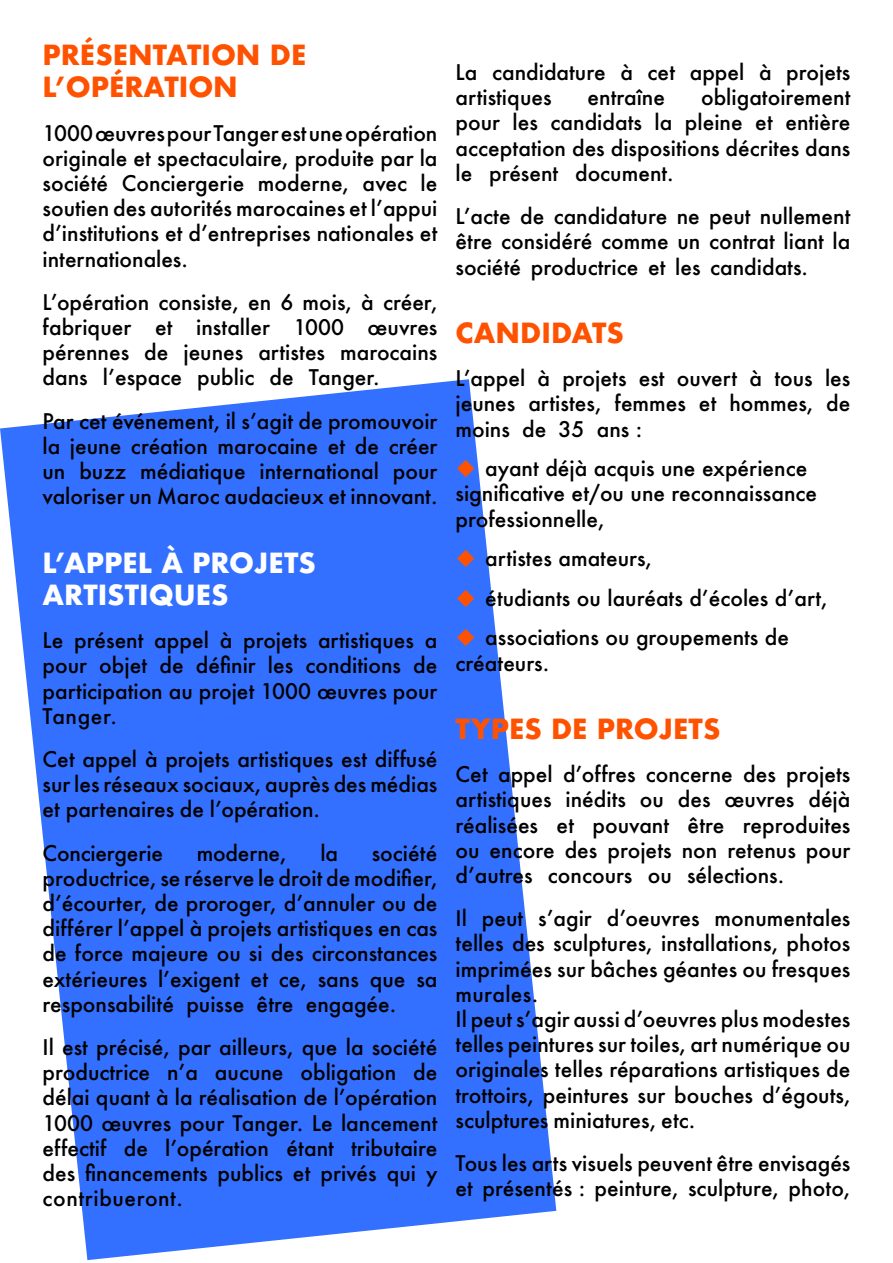
<style>
.page{position:relative;width:893px;height:1263px;background:#fff}
.page>*{position:absolute;margin:0;border:0;box-sizing:border-box;transform-origin:0 0}
.t1{font:700 27px/32.4px "Futura";color:#ff5200}
.t2{font:700 27px/32.4px "Futura";color:#fff}
.t3{font:500 21px/25.2px "Futura";color:#000;text-align:justify}
.s1{color:#ff5200}
</style>
<div class="page">
<svg style="left:0;top:379px;width:556px;height:881px;fill:#3370ff"></svg>
<p class="t1" style="left:43px;top:38px;width:265px">PRÉSENTATION DE<br>L’OPÉRATION</p>
<p class="t3" style="left:43px;top:120px;width:396px">1000 œuvres pour Tanger est une opération originale et spectaculaire, produite par la société Conciergerie moderne, avec le soutien des autorités marocaines et l’appui d’institutions et d’entreprises nationales et internationales.</p>
<p class="t3" style="left:43px;top:289px;width:396px">L’opération consiste, en 6 mois, à créer, fabriquer et installer 1000 œuvres pérennes de jeunes artistes marocains dans l’espace public de Tanger.</p>
<p class="t3" style="left:43px;top:408px;width:396px">Par cet événement, il s’agit de promouvoir la jeune création marocaine et de créer un buzz médiatique international pour valoriser un Maroc audacieux et innovant.</p>
<p class="t2" style="left:43px;top:546px;width:275px">L’APPEL À PROJETS<br>ARTISTIQUES</p>
<p class="t3" style="left:43px;top:627px;width:396px">Le présent appel à projets artistiques a pour objet de définir les conditions de participation au projet 1000 œuvres pour Tanger.</p>
<p class="t3" style="left:43px;top:746px;width:396px">Cet appel à projets artistiques est diffusé sur les réseaux sociaux, auprès des médias et partenaires de l’opération.</p>
<p class="t3" style="left:43px;top:840px;width:122px">Conciergerie</p>
<p class="t3" style="left:197px;top:840px;width:91px">moderne,</p>
<p class="t3" style="left:320px;top:840px;width:19px">la</p>
<p class="t3" style="left:43px;top:840px;width:396px;text-indent:329px">société productrice, se réserve le droit de modifier, d’écourter, de proroger, d’annuler ou de différer l’appel à projets artistiques en cas de force majeure ou si des circonstances extérieures l’exigent et ce, sans que sa responsabilité puisse être engagée.</p>
<p class="t3" style="left:43px;top:1034px;width:396px">Il est précisé, par ailleurs, que la société productrice n’a aucune obligation de délai quant à la réalisation de l’opération 1000 œuvres pour Tanger. Le lancement effectif de l’opération étant tributaire des financements publics et privés qui y contribueront.</p>
<p class="t3" style="left:455px;top:59px;width:396px">La candidature à cet appel à projets artistiques</p>
<p class="t3" style="left:455px;top:85px;width:396px;text-indent:246px">obligatoirement pour les candidats la pleine et entière acceptation des dispositions décrites dans le présent document.</p>
<p class="t3" style="left:455px;top:203px;width:396px">L’acte de candidature ne peut nullement être considéré comme un contrat liant la société productrice et les candidats.</p>
<p class="t3" style="left:588px;top:85px;width:79px">entraîne</p>
<p class="t1" style="left:455px;top:316px;width:170px">CANDIDATS</p>
<p class="t3" style="left:455px;top:365px;width:396px">L’appel à projets est ouvert à tous les jeunes artistes, femmes et hommes, de moins de 35 ans :</p>
<p class="t3" style="left:455px;top:455px;width:363px;text-align:left"><span class="s1">◆</span> ayant déjà acquis une expérience significative et/ou une reconnaissance professionnelle,</p>
<p class="t3" style="left:455px;top:545px;width:198px"><span class="s1">◆</span> artistes amateurs,</p>
<p class="t3" style="left:455px;top:585px;width:374px"><span class="s1">◆</span> étudiants ou lauréats d’écoles d’art,</p>
<p class="t3" style="left:455px;top:625px;width:335px"><span class="s1">◆</span> associations ou groupements de créateurs.</p>
<p class="t1" style="left:455px;top:712px;width:267px">TYPES DE PROJETS</p>
<p class="t3" style="left:455px;top:761px;width:396px">Cet appel d’offres concerne des projets artistiques inédits ou des œuvres déjà réalisées et pouvant être reproduites ou encore des projets non retenus pour d’autres concours ou sélections.</p>
<p class="t3" style="left:455px;top:905px;width:396px;text-align:left">Il peut s’agir d’oeuvres monumentales telles des sculptures, installations, photos imprimées sur bâches géantes ou fresques murales.<br>Il peut s’agir aussi d’oeuvres plus modestes telles peintures sur toiles, art numérique ou originales telles réparations artistiques de trottoirs, peintures sur bouches d’égouts, sculptures miniatures, etc.</p>
<p class="t3" style="left:455px;top:1150px;width:396px">Tous les arts visuels peuvent être envisagés et présentés : peinture, sculpture, photo,</p>
</div>
